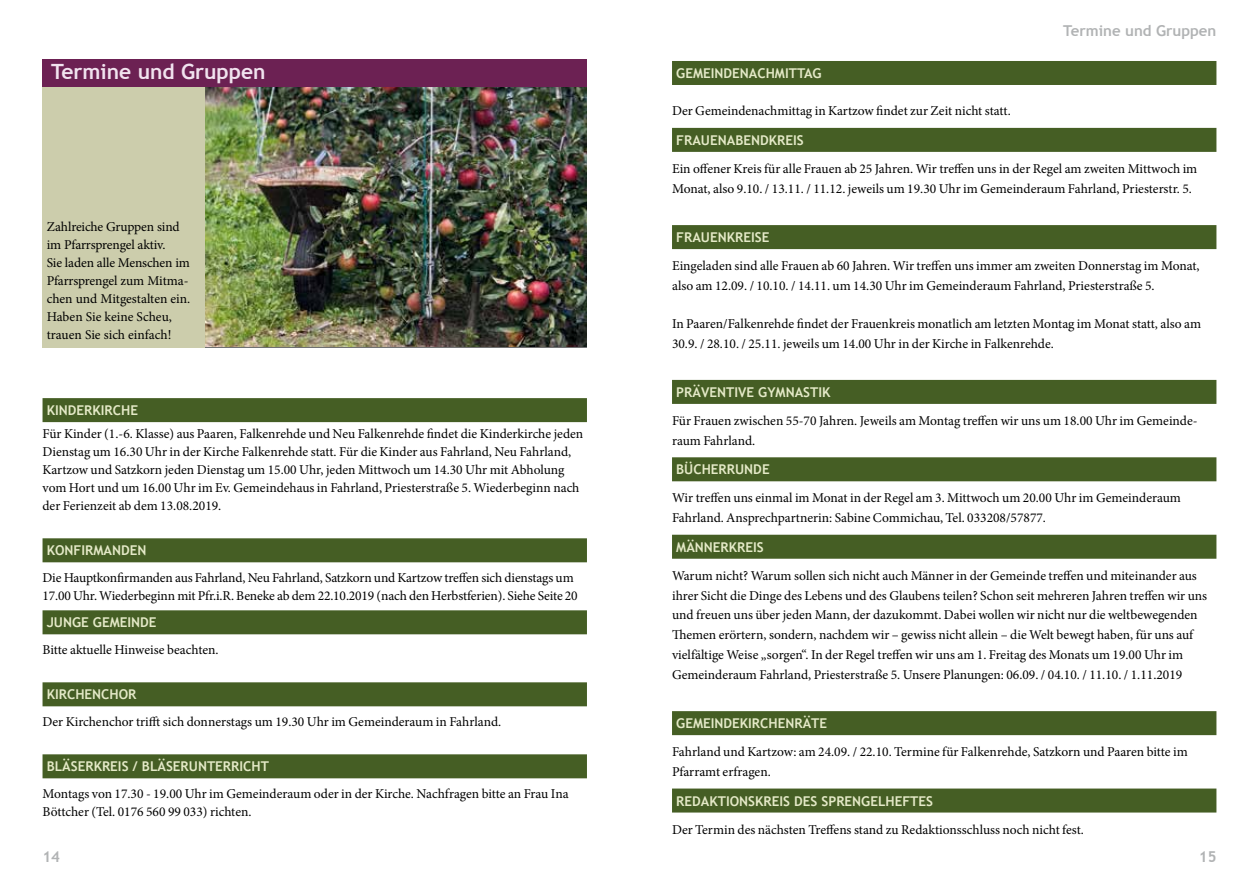
<style>
.page{position:relative;width:1259px;height:893px;background:#fff}
.page>*{position:absolute;margin:0;border:0;box-sizing:border-box;transform-origin:0 0}
.t1{font:700 21px "Trebuchet MS";color:#f1e3ef}
.t2{font:700 15px "Trebuchet MS";color:#b1b3b4}
.t3{font:13.5px/18px "Minion Pro";color:#000}
.t4{font:700 13.5px "Trebuchet MS";color:#e4e9c7}
</style>
<div class="page">
<div style="left:43px;top:87px;width:162px;height:261px;background:#cccdac"></div>
<div style="left:43px;top:60px;width:544px;height:27px;background:#6c2153"></div>
<img style="left:205px;top:87px;width:382px;height:259px">
<div style="left:43px;top:398px;width:544px;height:24px;background:#455e24"></div>
<div style="left:43px;top:538px;width:544px;height:24px;background:#455e24"></div>
<div style="left:43px;top:610px;width:544px;height:24px;background:#455e24"></div>
<div style="left:43px;top:682px;width:544px;height:24px;background:#455e24"></div>
<div style="left:43px;top:754px;width:544px;height:24px;background:#455e24"></div>
<div style="left:672px;top:61px;width:544px;height:24px;background:#455e24"></div>
<div style="left:672px;top:128px;width:544px;height:24px;background:#455e24"></div>
<div style="left:672px;top:225px;width:544px;height:24px;background:#455e24"></div>
<div style="left:672px;top:380px;width:544px;height:24px;background:#455e24"></div>
<div style="left:672px;top:457px;width:544px;height:24px;background:#455e24"></div>
<div style="left:672px;top:535px;width:544px;height:24px;background:#455e24"></div>
<div style="left:672px;top:711px;width:544px;height:24px;background:#455e24"></div>
<div style="left:672px;top:788px;width:544px;height:24px;background:#455e24"></div>
<h1 class="t1" style="left:51px;top:59px;width:216px">Termine und Gruppen</h1>
<p class="t3" style="left:47px;top:218px;width:145px">Zahlreiche Gruppen sind im Pfarrsprengel aktiv.<br>Sie laden alle Menschen im<br>Pfarrsprengel zum Mitma&shy;chen und Mitgestalten ein.<br>Haben Sie keine Scheu, trauen Sie sich einfach!</p>
<p class="t4" style="left:47px;top:402px;width:93px">KINDERKIRCHE</p>
<p class="t3" style="left:43px;top:424px;width:542px">Für Kinder (1.-6. Klasse) aus Paaren, Falkenrehde und Neu Falkenrehde findet die Kinderkirche jeden Dienstag um 16.30 Uhr in der Kirche Falkenrehde statt. Für die Kinder aus Fahrland, Neu Fahrland, Kartzow und Satzkorn jeden Dienstag um 15.00 Uhr, jeden Mittwoch um 14.30 Uhr mit Abholung vom Hort und um 16.00 Uhr im Ev. Gemeindehaus in Fahrland, Priesterstraße 5. Wiederbeginn nach der Ferienzeit ab dem 13.08.2019.</p>
<p class="t4" style="left:47px;top:542px;width:101px">KONFIRMANDEN</p>
<p class="t3" style="left:43px;top:568px;width:537px">Die Hauptkonfirmanden aus Fahrland, Neu Fahrland, Satzkorn und Kartzow treffen sich dienstags um<br>17.00 Uhr. Wiederbeginn mit Pfr.i.R. Beneke ab dem 22.10.2019 (nach den Herbstferien). Siehe Seite 20</p>
<p class="t4" style="left:47px;top:614px;width:111px">JUNGE GEMEINDE</p>
<p class="t3" style="left:43px;top:640px;width:178px">Bitte aktuelle Hinweise beachten.</p>
<p class="t4" style="left:47px;top:686px;width:91px">KIRCHENCHOR</p>
<p class="t3" style="left:43px;top:712px;width:460px">Der Kirchenchor trifft sich donnerstags um 19.30 Uhr im Gemeinderaum in Fahrland.</p>
<p class="t4" style="left:47px;top:758px;width:224px">BLÄSERKREIS / BLÄSERUNTERRICHT</p>
<p class="t3" style="left:43px;top:784px;width:527px">Montags von 17.30 - 19.00 Uhr im Gemeinderaum oder in der Kirche. Nachfragen bitte an Frau Ina<br>Böttcher (Tel. 0176 560 99 033) richten.</p>
<p class="t2" style="left:1063px;top:21px;width:155px">Termine und Gruppen</p>
<p class="t4" style="left:676px;top:65px;width:147px">GEMEINDENACHMITTAG</p>
<p class="t3" style="left:672px;top:102px;width:340px">Der Gemeindenachmittag in Kartzow findet zur Zeit nicht statt.</p>
<p class="t4" style="left:676px;top:132px;width:129px">FRAUENABENDKREIS</p>
<p class="t3" style="left:672px;top:159px;width:527px;line-height:19.8px">Ein offener Kreis für alle Frauen ab 25 Jahren. Wir treffen uns in der Regel am zweiten Mittwoch im<br>Monat, also 9.10. / 13.11. / 11.12. jeweils um 19.30 Uhr im Gemeinderaum Fahrland, Priesterstr. 5.</p>
<p class="t4" style="left:676px;top:229px;width:95px">FRAUENKREISE</p>
<p class="t3" style="left:672px;top:256px;width:529px;line-height:19.8px">Eingeladen sind alle Frauen ab 60 Jahren. Wir treffen uns immer am zweiten Donnerstag im Monat, also am 12.09. / 10.10. / 14.11. um 14.30 Uhr im Gemeinderaum Fahrland, Priesterstraße 5.</p>
<p class="t3" style="left:672px;top:314px;width:530px;line-height:19.8px">In Paaren/Falkenrehde findet der Frauenkreis monatlich am letzten Montag im Monat statt, also am<br>30.9. / 28.10. / 25.11. jeweils um 14.00 Uhr in der Kirche in Falkenrehde.</p>
<p class="t4" style="left:676px;top:384px;width:156px">PRÄVENTIVE GYMNASTIK</p>
<p class="t3" style="left:672px;top:411px;width:527px;line-height:19.8px">Für Frauen zwischen 55-70 Jahren. Jeweils am Montag treffen wir uns um 18.00 Uhr im Gemeinde&shy;raum Fahrland.</p>
<p class="t4" style="left:676px;top:461px;width:95px">BÜCHERRUNDE</p>
<p class="t3" style="left:672px;top:488px;width:510px;line-height:19.8px">Wir treffen uns einmal im Monat in der Regel am 3. Mittwoch um 20.00 Uhr im Gemeinderaum<br>Fahrland. Ansprechpartnerin: Sabine Commichau, Tel. 033208/57877.</p>
<p class="t4" style="left:676px;top:538px;width:89px">MÄNNERKREIS</p>
<p class="t3" style="left:672px;top:566px;width:536px;line-height:19.8px">Warum nicht? Warum sollen sich nicht auch Männer in der Gemeinde treffen und miteinander aus ihrer Sicht die Dinge des Lebens und des Glaubens teilen? Schon seit mehreren Jahren treffen wir uns und freuen uns über jeden Mann, der dazukommt. Dabei wollen wir nicht nur die weltbewegenden Themen erörtern, sondern, nachdem wir – gewiss nicht allein – die Welt bewegt haben, für uns auf vielfältige Weise „sorgen“. In der Regel treffen wir uns am 1. Freitag des Monats um 19.00 Uhr im Gemeinderaum Fahrland, Priesterstraße 5. Unsere Planungen: 06.09. / 04.10. / 11.10. / 1.11.2019</p>
<p class="t4" style="left:676px;top:715px;width:152px">GEMEINDEKIRCHENRÄTE</p>
<p class="t3" style="left:672px;top:742px;width:517px;line-height:19.8px">Fahrland und Kartzow: am 24.09. / 22.10. Termine für Falkenrehde, Satzkorn und Paaren bitte im<br>Pfarramt erfragen.</p>
<p class="t4" style="left:676px;top:792px;width:258px">REDAKTIONSKREIS DES SPRENGELHEFTES</p>
<p class="t3" style="left:672px;top:820px;width:413px">Der Termin des nächsten Treffens stand zu Redaktionsschluss noch nicht fest.</p>
<p class="t2" style="left:43px;top:847px;width:19px">14</p>
<p class="t2" style="left:1198px;top:847px;width:19px">15</p>
</div>
